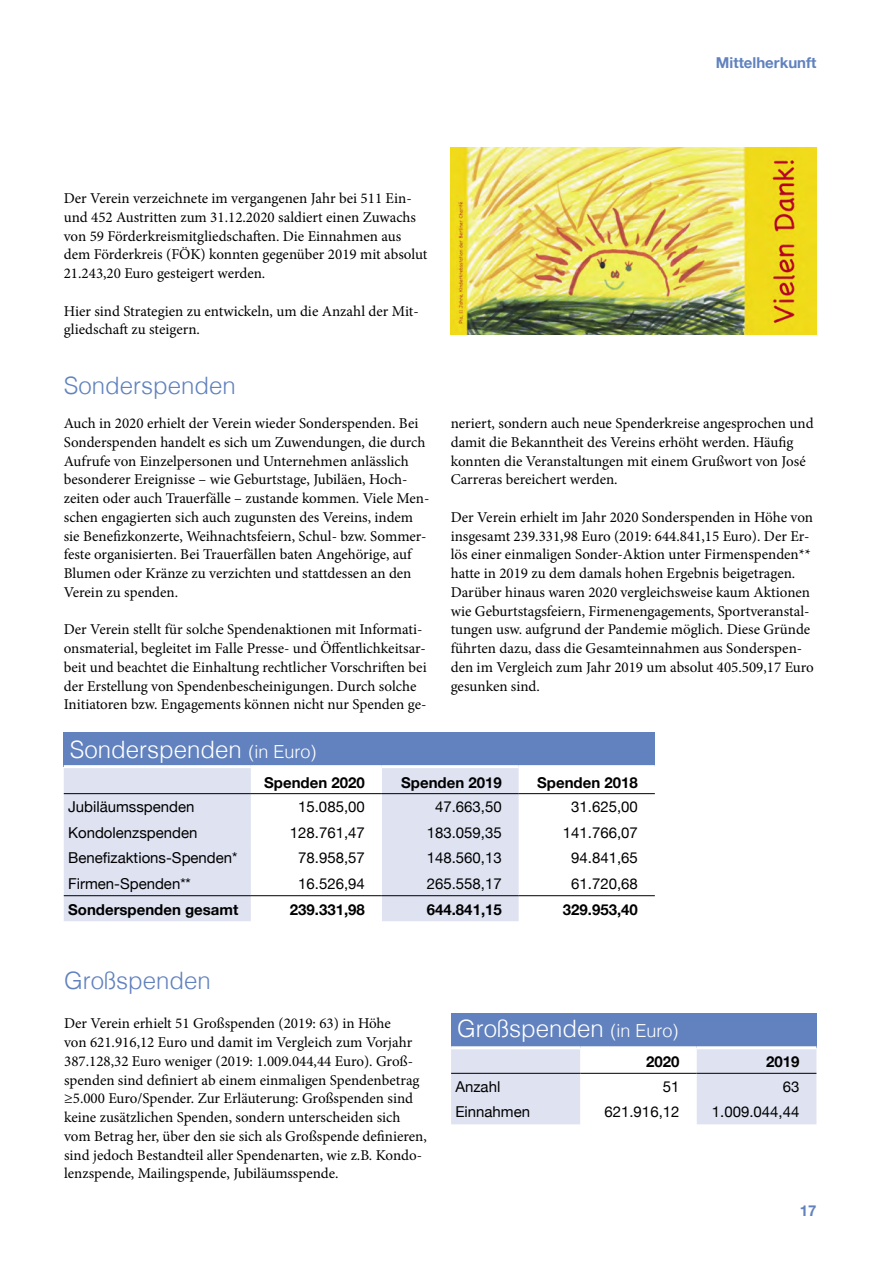
<style>
.page{position:relative;width:893px;height:1263px;background:#fff}
.page>*{position:absolute;margin:0;border:0;box-sizing:border-box;transform-origin:0 0}
.t1{font:300 24px "Helvetica";color:#fff}
.t2{font:300 24px "Helvetica";color:#6182be}
.t3{font:15px/18.8px "Minion Pro";color:#000}
.t4{font:15px "Helvetica Neue";color:#000}
.t5{font:700 15px "Helvetica Neue";color:#000}
.t6{font:700 15px "Helvetica Neue";color:#6182be}
.s1{font-size:18px}
</style>
<div class="page">
<div style="left:64px;top:733px;width:591px;height:34px;background:#6182be"></div>
<div style="left:64px;top:768px;width:187px;height:153px;background:#dee2f1"></div>
<svg style="left:251px;top:768px;width:404px;height:153px"></svg>
<hr style="left:64px;top:793px;width:187px;height:1px;background:#000">
<hr style="left:251px;top:793px;width:131px;height:1px;background:#000">
<hr style="left:382px;top:793px;width:137px;height:1px;background:#000">
<hr style="left:519px;top:793px;width:136px;height:1px;background:#000">
<hr style="left:64px;top:765px;width:187px;height:3px;background:#fff">
<hr style="left:251px;top:765px;width:131px;height:3px;background:#fff">
<hr style="left:382px;top:765px;width:137px;height:3px;background:#fff">
<hr style="left:519px;top:765px;width:136px;height:3px;background:#fff">
<hr style="left:64px;top:895px;width:187px;height:1px;background:#000">
<hr style="left:251px;top:895px;width:131px;height:1px;background:#000">
<hr style="left:382px;top:895px;width:137px;height:1px;background:#000">
<hr style="left:519px;top:895px;width:136px;height:1px;background:#000">
<div style="left:451px;top:1014px;width:365px;height:34px;background:#6182be"></div>
<svg style="left:451px;top:1049px;width:365px;height:75px"></svg>
<hr style="left:451px;top:1046px;width:129px;height:3px;background:#fff">
<hr style="left:580px;top:1046px;width:116px;height:3px;background:#fff">
<hr style="left:696px;top:1046px;width:120px;height:3px;background:#fff">
<hr style="left:451px;top:1073px;width:129px;height:1px;background:#000">
<hr style="left:580px;top:1073px;width:116px;height:1px;background:#000">
<hr style="left:696px;top:1073px;width:120px;height:1px;background:#000">
<img style="left:450px;top:147px;width:366px;height:187px">
<p class="t6" style="left:716px;top:51px;width:102px">Mittelherkunft</p>
<p class="t3" style="left:64px;top:189px;width:365px">Der Verein verzeichnete im vergangenen Jahr bei 511 Ein&shy;und 452 Austritten zum 31.12.2020 saldiert einen Zuwachs von 59 Förderkreismitgliedschaften. Die Einnahmen aus dem Förderkreis (FÖK) konnten gegenüber 2019 mit absolut 21.243,20 Euro gesteigert werden.</p>
<p class="t3" style="left:64px;top:302px;width:357px">Hier sind Strategien zu entwickeln, um die Anzahl der Mit&shy;gliedschaft zu steigern.</p>
<h1 class="t2" style="left:64px;top:365px;width:174px">Sonderspenden</h1>
<p class="t3" style="left:64px;top:414px;width:367px">Auch in 2020 erhielt der Verein wieder Sonderspenden. Bei Sonderspenden handelt es sich um Zuwendungen, die durch Aufrufe von Einzelpersonen und Unternehmen anlässlich besonderer Ereignisse – wie Geburtstage, Jubiläen, Hoch&shy;zeiten oder auch Trauerfälle – zustande kommen. Viele Men&shy;schen engagierten sich auch zugunsten des Vereins, indem sie Benefizkonzerte, Weihnachtsfeiern, Schul- bzw. Sommer&shy;feste organisierten. Bei Trauerfällen baten Angehörige, auf Blumen oder Kränze zu verzichten und stattdessen an den Verein zu spenden.</p>
<p class="t3" style="left:64px;top:620px;width:364px">Der Verein stellt für solche Spendenaktionen mit Informati&shy;onsmaterial, begleitet im Falle Presse- und Öffentlichkeitsar&shy;beit und beachtet die Einhaltung rechtlicher Vorschriften bei der Erstellung von Spendenbescheinigungen. Durch solche Initiatoren bzw. Engagements können nicht nur Spenden ge-</p>
<p class="t3" style="left:451px;top:414px;width:364px">neriert, sondern auch neue Spenderkreise angesprochen und damit die Bekanntheit des Vereins erhöht werden. Häufig konnten die Veranstaltungen mit einem Grußwort von José Carreras bereichert werden.</p>
<p class="t3" style="left:451px;top:508px;width:365px">Der Verein erhielt im Jahr 2020 Sonderspenden in Höhe von insgesamt 239.331,98 Euro (2019: 644.841,15 Euro). Der Er&shy;lös einer einmaligen Sonder-Aktion unter Firmenspenden** hatte in 2019 zu dem damals hohen Ergebnis beigetragen.<br>Darüber hinaus waren 2020 vergleichsweise kaum Aktionen wie Geburtstagsfeiern, Firmenengagements, Sportveranstal&shy;tungen usw. aufgrund der Pandemie möglich. Diese Gründe führten dazu, dass die Gesamteinnahmen aus Sonderspen&shy;den im Vergleich zum Jahr 2019 um absolut 405.509,17 Euro gesunken sind.</p>
<h1 class="t1" style="left:70px;top:729px;width:248px">Sonderspenden <span class="s1">(in Euro)</span></h1>
<p class="t5" style="left:264px;top:771px;width:102px">Spenden 2020</p>
<p class="t5" style="left:401px;top:771px;width:102px">Spenden 2019</p>
<p class="t5" style="left:537px;top:771px;width:102px">Spenden 2018</p>
<p class="t4" style="left:68px;top:796px;width:128px">Jubiläumsspenden</p>
<p class="t4" style="left:298px;top:796px;width:68px">15.085,00</p>
<p class="t4" style="left:435px;top:796px;width:68px">47.663,50</p>
<p class="t4" style="left:571px;top:796px;width:68px">31.625,00</p>
<p class="t4" style="left:68px;top:821px;width:131px">Kondolenzspenden</p>
<p class="t4" style="left:290px;top:821px;width:77px">128.761,47</p>
<p class="t4" style="left:427px;top:821px;width:77px">183.059,35</p>
<p class="t4" style="left:563px;top:821px;width:77px">141.766,07</p>
<p class="t4" style="left:68px;top:847px;width:171px">Benefizaktions-Spenden*</p>
<p class="t4" style="left:298px;top:847px;width:68px">78.958,57</p>
<p class="t4" style="left:427px;top:847px;width:77px">148.560,13</p>
<p class="t4" style="left:571px;top:847px;width:68px">94.841,65</p>
<p class="t4" style="left:68px;top:872px;width:124px">Firmen-Spenden**</p>
<p class="t4" style="left:298px;top:872px;width:68px">16.526,94</p>
<p class="t4" style="left:427px;top:872px;width:77px">265.558,17</p>
<p class="t4" style="left:571px;top:872px;width:68px">61.720,68</p>
<p class="t5" style="left:68px;top:897px;width:172px">Sonderspenden gesamt</p>
<p class="t5" style="left:290px;top:897px;width:77px">239.331,98</p>
<p class="t5" style="left:427px;top:897px;width:77px">644.841,15</p>
<p class="t5" style="left:563px;top:897px;width:77px">329.953,40</p>
<h1 class="t2" style="left:64px;top:960px;width:148px">Großspenden</h1>
<p class="t3" style="left:64px;top:1014px;width:364px">Der Verein erhielt 51 Großspenden (2019: 63) in Höhe<br>von 621.916,12 Euro und damit im Vergleich zum Vorjahr 387.128,32 Euro weniger (2019: 1.009.044,44 Euro). Groß&shy;spenden sind definiert ab einem einmaligen Spendenbetrag ≥5.000 Euro/Spender. Zur Erläuterung: Großspenden sind keine zusätzlichen Spenden, sondern unterscheiden sich vom Betrag her, über den sie sich als Großspende definieren, sind jedoch Bestandteil aller Spendenarten, wie z.B. Kondo&shy;lenzspende, Mailingspende, Jubiläumsspende.</p>
<h1 class="t1" style="left:457px;top:1008px;width:223px">Großspenden <span class="s1">(in Euro)</span></h1>
<p class="t5" style="left:646px;top:1049px;width:35px">2020</p>
<p class="t5" style="left:766px;top:1049px;width:35px">2019</p>
<p class="t4" style="left:455px;top:1076px;width:46px">Anzahl</p>
<p class="t4" style="left:663px;top:1076px;width:18px">51</p>
<p class="t4" style="left:783px;top:1076px;width:18px">63</p>
<p class="t4" style="left:455px;top:1101px;width:76px">Einnahmen</p>
<p class="t4" style="left:604px;top:1101px;width:77px">621.916,12</p>
<p class="t4" style="left:712px;top:1101px;width:89px">1.009.044,44</p>
<p class="t6" style="left:800px;top:1199px;width:18px">17</p>
</div>
